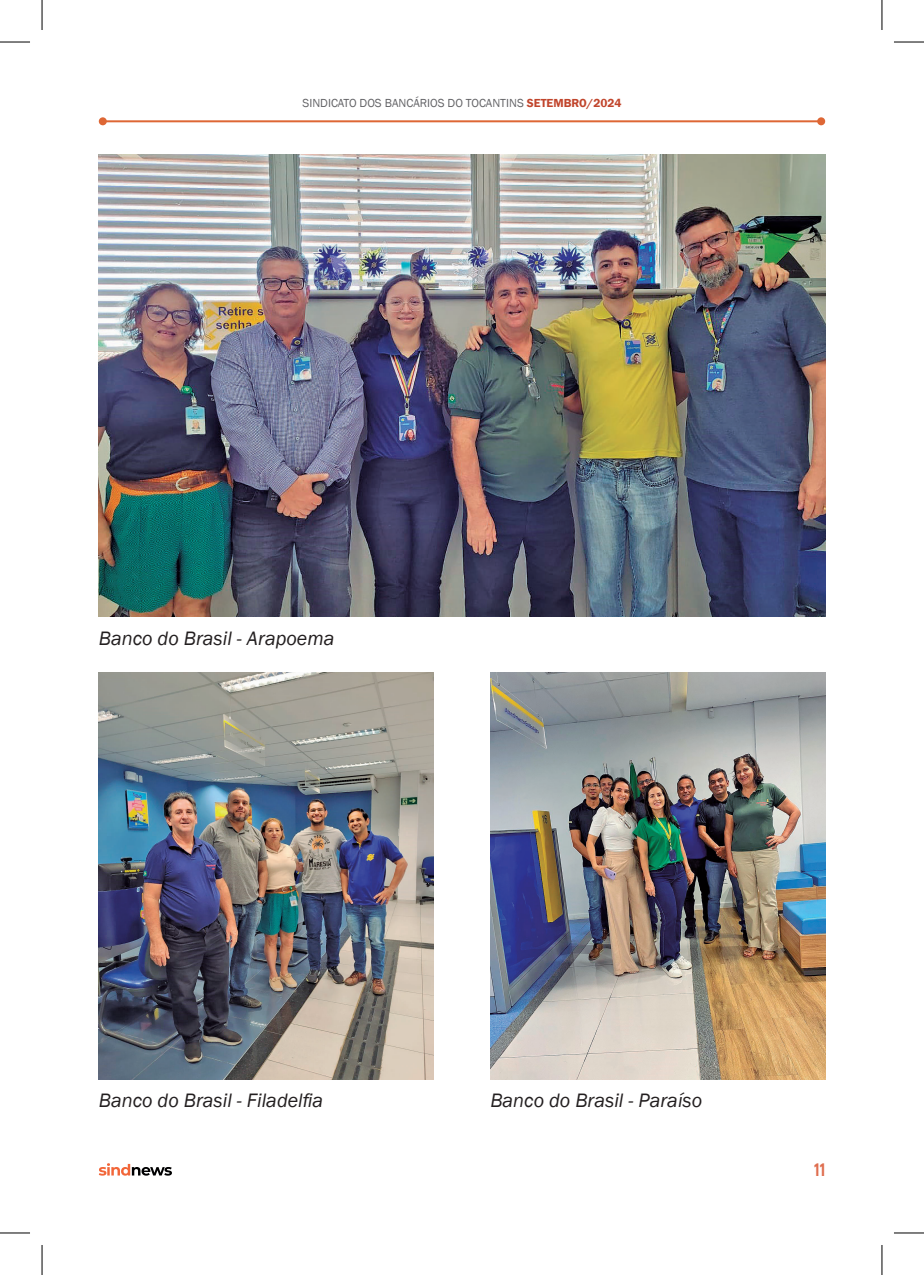
<style>
.page{position:relative;width:924px;height:1275px;background:#fff}
.page>*{position:absolute;margin:0;border:0;box-sizing:border-box;transform-origin:0 0}
.Legenda{font:italic 20px "Franklin Gothic";color:#231f20}
.t1{font:800 18px "Akrobat";color:#df6e4f}
.t2{font:12px "Franklin Gothic";color:#636366}
.s1{font-weight:600;color:#c1452c}
</style>
<div class="page">
<svg style="left:99px;top:1163px;width:73px;height:12px"></svg>
<hr style="left:103px;top:120px;width:717px;height:2px;background:#de6735">
<div style="left:99px;top:117px;width:8px;height:8px;background:#de6735;border-radius:50%"></div>
<svg style="left:816px;top:117px;width:8px;height:8px"></svg>
<img style="left:99px;top:155px;width:725px;height:462px">
<img style="left:99px;top:673px;width:334px;height:406px">
<img style="left:490px;top:673px;width:334px;height:406px">
<hr style="left:0;top:42px;width:30px;height:1px;background:#000">
<hr style="left:893px;top:42px;width:30px;height:1px;background:#000">
<hr style="left:0;top:1232px;width:30px;height:1px;background:#000">
<hr style="left:893px;top:1232px;width:30px;height:1px;background:#000">
<hr style="left:42px;top:0;width:1px;height:30px;background:#000">
<hr style="left:42px;top:1245px;width:1px;height:30px;background:#000">
<hr style="left:881px;top:0;width:1px;height:30px;background:#000">
<hr style="left:881px;top:1245px;width:1px;height:30px;background:#000">
<p class="t2" style="left:302px;top:96px;width:320px">SINDICATO DOS BANCÁRIOS DO TOCANTINS <span class="s1">SETEMBRO/2024</span></p>
<p class="Legenda" style="left:99px;top:625px;width:237px">Banco do Brasil - Arapoema</p>
<p class="Legenda" style="left:99px;top:1087px;width:226px">Banco do Brasil - Filadelfia</p>
<p class="Legenda" style="left:490px;top:1087px;width:213px">Banco do Brasil - Paraíso</p>
<p class="t1" style="left:813px;top:1158px;width:13px">11</p>
</div>
